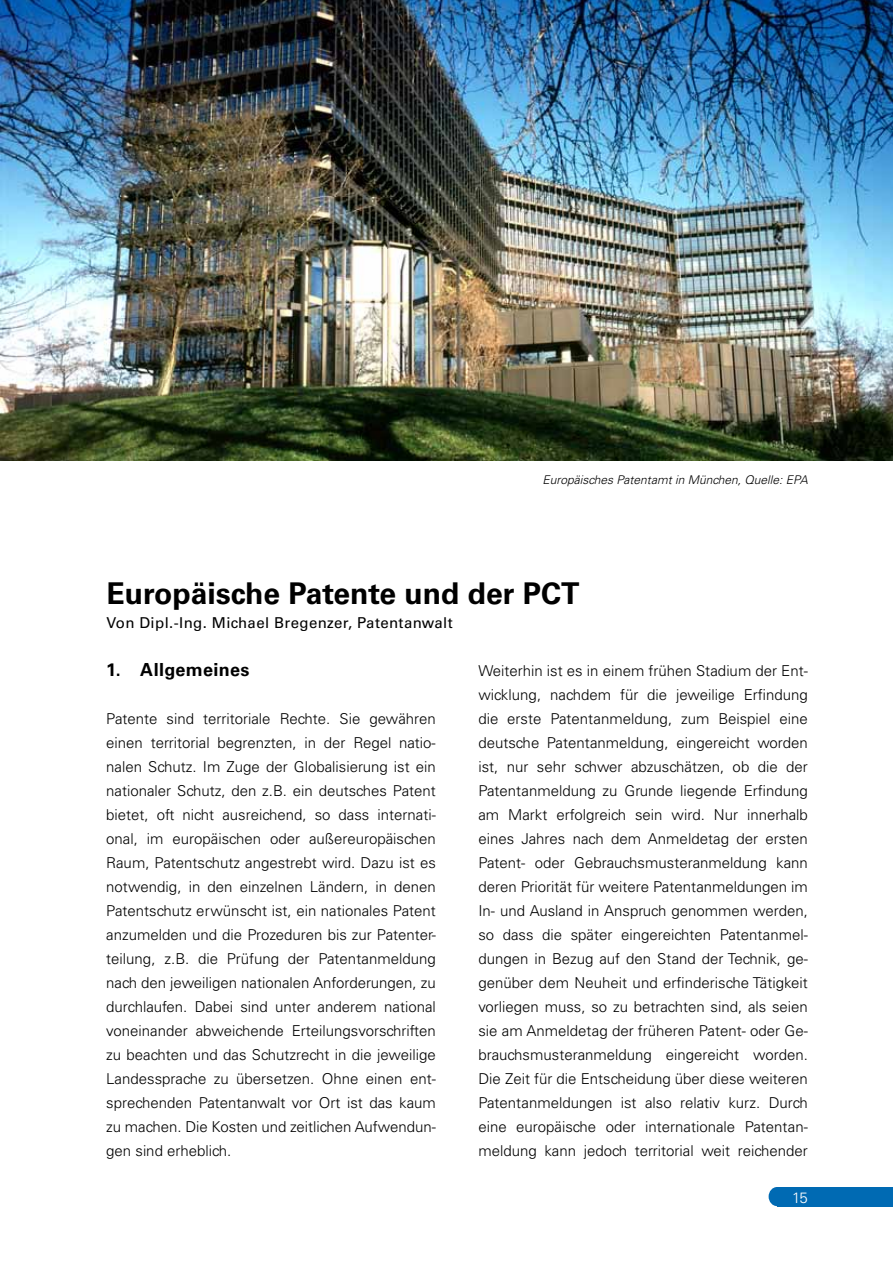
<style>
.page{position:relative;width:893px;height:1263px;background:#fff}
.page>*{position:absolute;margin:0;border:0;box-sizing:border-box;transform-origin:0 0}
.t1{font:700 30px "Univers";color:#000}
.t2{font:700 18px "Univers";letter-spacing:.02em;color:#000}
.t3{font:300 15px/24px "Univers";color:#000;text-align:justify}
.t4{font:15px "Univers";letter-spacing:.025em;color:#000}
.t5{font:300 15px "Univers";color:#fff}
.t6{font:italic 300 12px "Univers";color:#000}
</style>
<div class="page">
<div style="left:777px;top:1187px;width:116px;height:19px;background:#006ab3"></div>
<div style="left:769px;top:1187px;width:17px;height:19px;background:#006ab3;border-radius:50%"></div>
<img style="left:0;top:0;width:893px;height:460px">
<p class="t6" style="left:542px;top:473px;width:267px">Europäisches Patentamt in München, Quelle: EPA</p>
<h1 class="t1" style="left:107px;top:576px;width:475px">Europäische Patente und der PCT</h1>
<p class="t4" style="left:107px;top:614px;width:348px">Von Dipl.-Ing. Michael Bregenzer, Patentanwalt</p>
<p class="t2" style="left:106px;top:659px;width:145px">1. Allgemeines</p>
<p class="t3" style="left:106px;top:707px;width:331px">Patente sind territoriale Rechte. Sie gewähren einen territorial begrenzten, in der Regel natio&shy;nalen Schutz. Im Zuge der Globalisierung ist ein nationaler Schutz, den z.B. ein deutsches Patent bietet, oft nicht ausreichend, so dass internati&shy;onal, im europäischen oder außereuropäischen Raum, Patentschutz angestrebt wird. Dazu ist es notwendig, in den einzelnen Ländern, in denen Patentschutz erwünscht ist, ein nationales Patent anzumelden und die Prozeduren bis zur Patenter&shy;teilung, z.B. die Prüfung der Patentanmeldung nach den jeweiligen nationalen Anforderungen, zu durchlaufen. Dabei sind unter anderem national voneinander abweichende Erteilungsvorschriften zu beachten und das Schutzrecht in die jeweilige Landessprache zu übersetzen. Ohne einen ent&shy;sprechenden Patentanwalt vor Ort ist das kaum zu machen. Die Kosten und zeitlichen Aufwendun&shy;gen sind erheblich.</p>
<p class="t3" style="left:478px;top:659px;width:331px">Weiterhin ist es in einem frühen Stadium der Ent&shy;wicklung, nachdem für die jeweilige Erfindung die erste Patentanmeldung, zum Beispiel eine deutsche Patentanmeldung, eingereicht worden ist, nur sehr schwer abzuschätzen, ob die der Patentanmeldung zu Grunde liegende Erfindung am Markt erfolgreich sein wird. Nur innerhalb eines Jahres nach dem Anmeldetag der ersten Patent- oder Gebrauchsmusteranmeldung kann deren Priorität für weitere Patentanmeldungen im In- und Ausland in Anspruch genommen werden, so dass die später eingereichten Patentanmel&shy;dungen in Bezug auf den Stand der Technik, ge&shy;genüber dem Neuheit und erfinderische Tätigkeit vorliegen muss, so zu betrachten sind, als seien sie am Anmeldetag der früheren Patent- oder Ge&shy;brauchsmusteranmeldung eingereicht worden.<br>Die Zeit für die Entscheidung über diese weiteren Patentanmeldungen ist also relativ kurz. Durch eine europäische oder internationale Patentan&shy;meldung kann jedoch territorial weit reichender</p>
<p class="t5" style="left:792px;top:1188px;width:17px">15</p>
</div>
